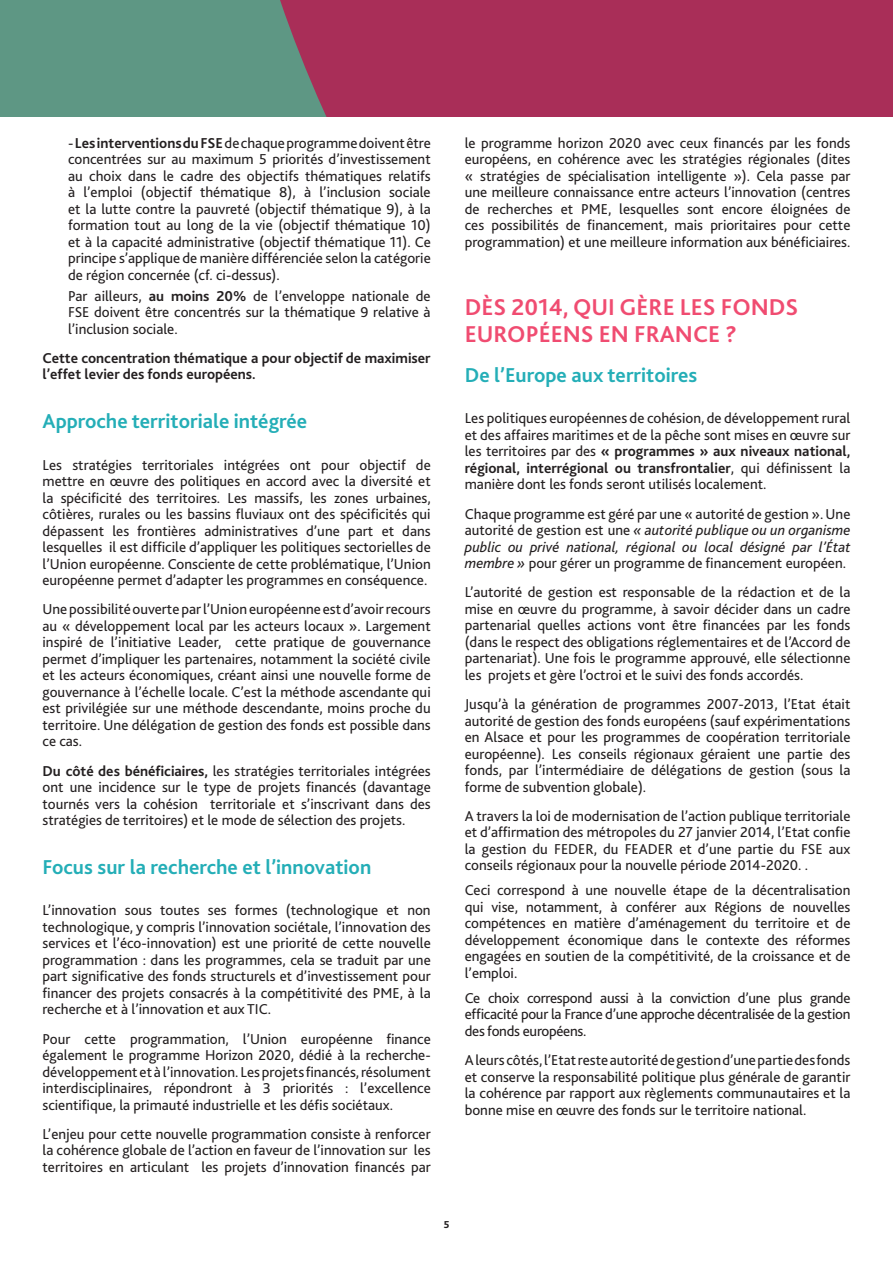
<style>
.page{position:relative;width:893px;height:1263px;background:#fff}
.page>*{position:absolute;margin:0;border:0;box-sizing:border-box;transform-origin:0 0}
.t1{font:700 24px/26.4px "Bliss 2";color:#f04c71}
.t2{font:700 21px "Bliss 2";color:#24aeb7}
.t3{font:15px/16.5px "Bliss 2";color:#231f20;text-align:justify}
.t4{font:700 15px/16.5px "Bliss 2";color:#231f20}
.t5{font:800 10.5px "Bliss 2";color:#231f20}
.s1{font-weight:700}
.s2{font-style:italic}
</style>
<div class="page">
<div style="left:0;top:0;width:272px;height:116px;background:#5e9784"></div>
<div style="left:272px;top:0;width:621px;height:116px;background:#a92e58"></div>
<p class="t3" style="left:68px;top:135px;width:364px">- <span class="s1">Les interventions du FSE</span> de chaque programme doivent être concentrées sur au maximum 5 priorités d’investissement au choix dans le cadre des objectifs thématiques relatifs à l’emploi (objectif thématique 8), à l’inclusion sociale et la lutte contre la pauvreté (objectif thématique 9), à la formation tout au long de la vie (objectif thématique 10) et à la capacité administrative (objectif thématique 11). Ce principe s’applique de manière différenciée selon la catégorie de région concernée (cf. ci-dessus).</p>
<p class="t3" style="left:68px;top:287px;width:364px">Par ailleurs, <span class="s1">au moins 20%</span> de l’enveloppe nationale de FSE doivent être concentrés sur la thématique 9 relative à l’inclusion sociale.</p>
<p class="t4" style="left:43px;top:350px;width:390px">Cette concentration thématique a pour objectif de maximiser l’effet levier des fonds européens.</p>
<h2 class="t2" style="left:43px;top:408px;width:266px">Approche territoriale intégrée</h2>
<p class="t3" style="left:43px;top:456px;width:390px">Les stratégies territoriales intégrées ont pour objectif de mettre en œuvre des politiques en accord avec la diversité et la spécificité des territoires. Les massifs, les zones urbaines, côtières, rurales ou les bassins fluviaux ont des spécificités qui dépassent les frontières administratives d’une part et dans lesquelles il est difficile d’appliquer les politiques sectorielles de l’Union européenne. Consciente de cette problématique, l’Union européenne permet d’adapter les programmes en conséquence.</p>
<p class="t3" style="left:43px;top:601px;width:390px">Une possibilité ouverte par l’Union européenne est d’avoir recours au « développement local par les acteurs locaux ». Largement inspiré de l’initiative Leader, cette pratique de gouvernance permet d’impliquer les partenaires, notamment la société civile et les acteurs économiques, créant ainsi une nouvelle forme de gouvernance à l’échelle locale. C’est la méthode ascendante qui est privilégiée sur une méthode descendante, moins proche du territoire. Une délégation de gestion des fonds est possible dans ce cas.</p>
<p class="t3" style="left:43px;top:762px;width:390px"><span class="s1">Du côté des bénéficiaires,</span> les stratégies territoriales intégrées ont une incidence sur le type de projets financés (davantage tournés vers la cohésion territoriale et s’inscrivant dans des stratégies de territoires) et le mode de sélection des projets.</p>
<h2 class="t2" style="left:43px;top:854px;width:330px">Focus sur la recherche et l’innovation</h2>
<p class="t3" style="left:43px;top:902px;width:390px">L’innovation sous toutes ses formes (technologique et non technologique, y compris l’innovation sociétale, l’innovation des services et l’éco-innovation) est une priorité de cette nouvelle programmation : dans les programmes, cela se traduit par une part significative des fonds structurels et d’investissement pour financer des projets consacrés à la compétitivité des PME, à la recherche et à l’innovation et aux TIC.</p>
<p class="t3" style="left:43px;top:1030px;width:390px">Pour cette programmation, l’Union européenne finance également le programme Horizon 2020, dédié à la recherche&shy;développement et à l’innovation. Les projets financés, résolument interdisciplinaires, répondront à 3 priorités : l’excellence scientifique, la primauté industrielle et les défis sociétaux.</p>
<p class="t3" style="left:43px;top:1125px;width:390px">L’enjeu pour cette nouvelle programmation consiste à renforcer la cohérence globale de l’action en faveur de l’innovation sur les territoires en articulant les projets d’innovation financés par</p>
<p class="t3" style="left:465px;top:135px;width:387px">le programme horizon 2020 avec ceux financés par les fonds européens, en cohérence avec les stratégies régionales (dites « stratégies de spécialisation intelligente »). Cela passe par une meilleure connaissance entre acteurs l’innovation (centres de recherches et PME, lesquelles sont encore éloignées de ces possibilités de financement, mais prioritaires pour cette programmation) et une meilleure information aux bénéficiaires.</p>
<h1 class="t1" style="left:465px;top:294px;width:335px">DÈS 2014, QUI GÈRE LES FONDS<br>EUROPÉENS EN FRANCE ?</h1>
<h2 class="t2" style="left:465px;top:362px;width:234px">De l’Europe aux territoires</h2>
<p class="t3" style="left:465px;top:410px;width:387px">Les politiques européennes de cohésion, de développement rural et des affaires maritimes et de la pêche sont mises en œuvre sur les territoires par des <span class="s1">« programmes » aux niveaux national, régional, interrégional ou transfrontalier</span>, qui définissent la manière dont les fonds seront utilisés localement.</p>
<p class="t3" style="left:465px;top:505px;width:387px">Chaque programme est géré par une « autorité de gestion ». Une autorité de gestion est une <span class="s2">« autorité publique ou un organisme public ou privé national, régional ou local désigné par l’État membre »</span> pour gérer un programme de financement européen.</p>
<p class="t3" style="left:465px;top:584px;width:387px">L’autorité de gestion est responsable de la rédaction et de la mise en œuvre du programme, à savoir décider dans un cadre partenarial quelles actions vont être financées par les fonds (dans le respect des obligations réglementaires et de l’Accord de partenariat). Une fois le programme approuvé, elle sélectionne les projets et gère l’octroi et le suivi des fonds accordés.</p>
<p class="t3" style="left:465px;top:696px;width:387px">Jusqu’à la génération de programmes 2007-2013, l’Etat était autorité de gestion des fonds européens (sauf expérimentations en Alsace et pour les programmes de coopération territoriale européenne). Les conseils régionaux géraient une partie des fonds, par l’intermédiaire de délégations de gestion (sous la forme de subvention globale).</p>
<p class="t3" style="left:465px;top:808px;width:387px">A travers la loi de modernisation de l’action publique territoriale et d’affirmation des métropoles du 27 janvier 2014, l’Etat confie la gestion du FEDER, du FEADER et d’une partie du FSE aux conseils régionaux pour la nouvelle période 2014-2020. .</p>
<p class="t3" style="left:465px;top:882px;width:387px">Ceci correspond à une nouvelle étape de la décentralisation qui vise, notamment, à conférer aux Régions de nouvelles compétences en matière d’aménagement du territoire et de développement économique dans le contexte des réformes engagées en soutien de la compétitivité, de la croissance et de l’emploi.</p>
<p class="t3" style="left:465px;top:990px;width:387px">Ce choix correspond aussi à la conviction d’une plus grande efficacité pour la France d’une approche décentralisée de la gestion des fonds européens.</p>
<p class="t3" style="left:465px;top:1052px;width:387px">A leurs côtés, l’Etat reste autorité de gestion d’une partie des fonds et conserve la responsabilité politique plus générale de garantir la cohérence par rapport aux règlements communautaires et la bonne mise en œuvre des fonds sur le territoire national.</p>
<p class="t5" style="left:444px;top:1218px;width:7px">5</p>
</div>
